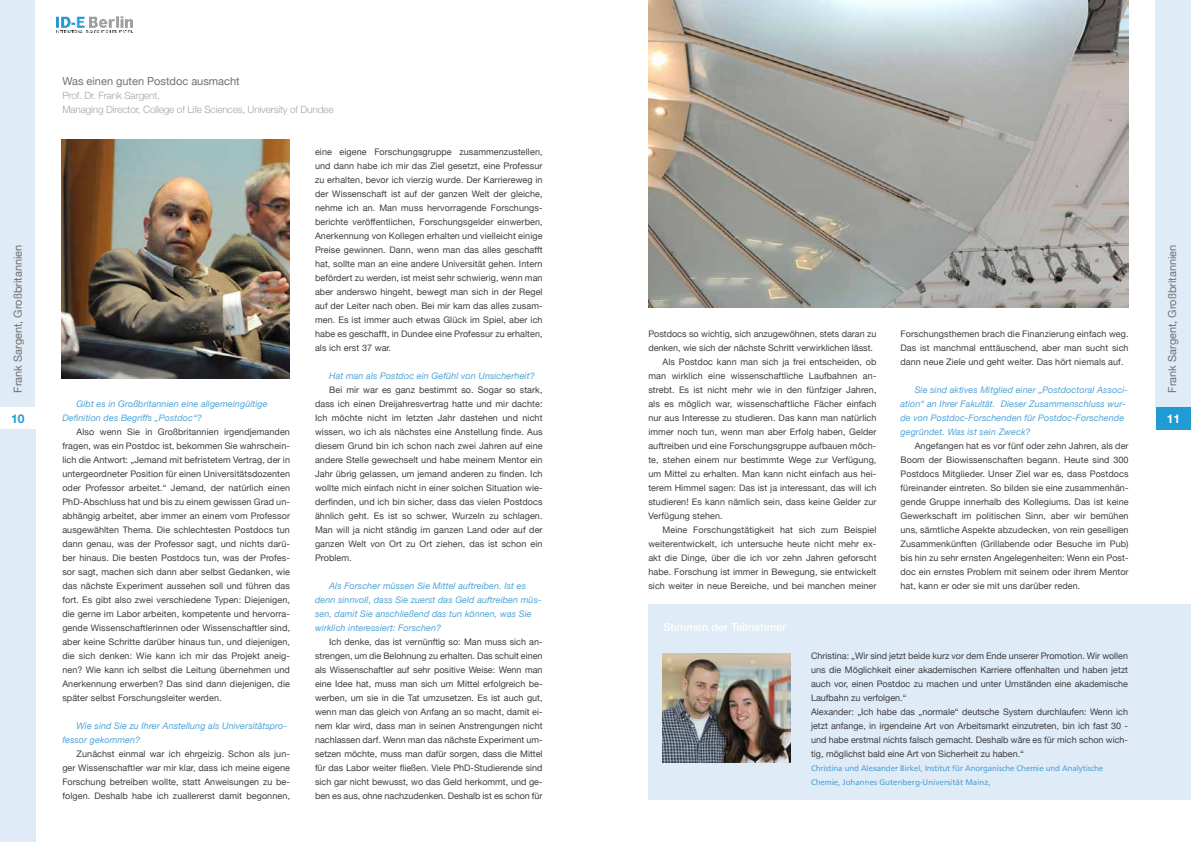
<style>
.page{position:relative;width:1191px;height:842px;background:#fff}
.page>*{position:absolute;margin:0;border:0;box-sizing:border-box;transform-origin:0 0}
.t1{font:700 12px "Helvetica Neue";color:#219bd3}
.t2{font:700 12px "Helvetica Neue";color:#fff}
.t3{font:11px "Helvetica Neue";color:#707172}
.t4{font:500 11px "Helvetica Neue";color:#fff}
.t5{font:300 10px/14px "Helvetica Neue";letter-spacing:-.015em;color:#a5a4a6}
.t6{font:9px/14px "Helvetica Neue";letter-spacing:.01em;color:#3e3d40;text-align:justify}
.t7{font:italic 9px/14px "Helvetica Neue";letter-spacing:.01em;color:#4da4d7}
.t8{font:8px/14px "Frutiger";letter-spacing:-.02em;color:#4da4d7}
</style>
<div class="page">
<div style="left:0;top:0;width:35px;height:407px;background:#dfebf6"></div>
<div style="left:0;top:429px;width:35px;height:413px;background:#dfebf6"></div>
<div style="left:1155px;top:0;width:36px;height:408px;background:#dfebf6"></div>
<img style="left:61px;top:139px;width:228px;height:240px">
<img style="left:57px;top:16px;width:75px;height:17px">
<div style="left:1156px;top:407px;width:35px;height:22px;background:#219bd3"></div>
<img style="left:648px;top:0;width:480px;height:307px">
<div style="left:648px;top:604px;width:543px;height:195px;background:#dfebf6"></div>
<img style="left:662px;top:653px;width:128px;height:110px">
<p class="t3" style="left:62px;top:74px;width:179px">Was einen guten Postdoc ausmacht</p>
<p class="t5" style="left:62px;top:88px;width:273px">Prof. Dr. Frank Sargent,<br>Managing Director, College of Life Sciences, University of Dundee</p>
<p class="t6" style="left:315px;top:144px;width:229px">eine eigene Forschungsgruppe zusammenzustellen, und dann habe ich mir das Ziel gesetzt, eine Professur zu erhalten, bevor ich vierzig wurde. Der Karriereweg in der Wissenschaft ist auf der ganzen Welt der gleiche, nehme ich an. Man muss hervorragende Forschungs&shy;berichte veröffentlichen, Forschungsgelder einwerben, Anerkennung von Kollegen erhalten und vielleicht einige Preise gewinnen. Dann, wenn man das alles geschafft hat, sollte man an eine andere Universität gehen. Intern befördert zu werden, ist meist sehr schwierig, wenn man aber anderswo hingeht, bewegt man sich in der Regel auf der Leiter nach oben. Bei mir kam das alles zusam&shy;men. Es ist immer auch etwas Glück im Spiel, aber ich habe es geschafft, in Dundee eine Professur zu erhalten, als ich erst 37 war.</p>
<p class="t7" style="left:329px;top:368px;width:207px">Hat man als Postdoc ein Gefühl von Unsicherheit?</p>
<p class="t6" style="left:315px;top:382px;width:229px;text-indent:14px">Bei mir war es ganz bestimmt so. Sogar so stark, dass ich einen Dreijahresvertrag hatte und mir dachte:<br>Ich möchte nicht im letzten Jahr dastehen und nicht wissen, wo ich als nächstes eine Anstellung finde. Aus diesem Grund bin ich schon nach zwei Jahren auf eine andere Stelle gewechselt und habe meinem Mentor ein Jahr übrig gelassen, um jemand anderen zu finden. Ich wollte mich einfach nicht in einer solchen Situation wie&shy;derfinden, und ich bin sicher, dass das vielen Postdocs ähnlich geht. Es ist so schwer, Wurzeln zu schlagen.<br>Man will ja nicht ständig im ganzen Land oder auf der ganzen Welt von Ort zu Ort ziehen, das ist schon ein Problem.</p>
<p class="t7" style="left:315px;top:578px;width:228px;text-indent:14px">Als Forscher müssen Sie Mittel auftreiben. Ist es denn sinnvoll, dass Sie zuerst das Geld auftreiben müs&shy;sen, damit Sie anschließend das tun können, was Sie wirklich interessiert: Forschen?</p>
<p class="t6" style="left:315px;top:634px;width:229px;text-indent:14px">Ich denke, das ist vernünftig so: Man muss sich an&shy;strengen, um die Belohnung zu erhalten. Das schult einen als Wissenschaftler auf sehr positive Weise: Wenn man eine Idee hat, muss man sich um Mittel erfolgreich be&shy;werben, um sie in die Tat umzusetzen. Es ist auch gut, wenn man das gleich von Anfang an so macht, damit ei&shy;nem klar wird, dass man in seinen Anstrengungen nicht nachlassen darf. Wenn man das nächste Experiment um&shy;setzen möchte, muss man dafür sorgen, dass die Mittel für das Labor weiter fließen. Viele PhD-Studierende sind sich gar nicht bewusst, wo das Geld herkommt, und ge&shy;ben es aus, ohne nachzudenken. Deshalb ist es schon für</p>
<p class="t3" style="left:11px;top:393px;width:150px;rotate:-90deg">Frank Sargent, Großbritannien</p>
<p class="t3" style="left:1165px;top:393px;width:150px;rotate:-90deg">Frank Sargent, Großbritannien</p>
<p class="t6" style="left:900px;top:326px;width:230px">Forschungsthemen brach die Finanzierung einfach weg.<br>Das ist manchmal enttäuschend, aber man sucht sich dann neue Ziele und geht weiter. Das hört niemals auf.</p>
<p class="t7" style="left:900px;top:382px;width:229px;text-indent:14px">Sie sind aktives Mitglied einer „Postdoctoral Associ&shy;ation“ an Ihrer Fakultät. Dieser Zusammenschluss wur&shy;de von Postdoc-Forschenden für Postdoc-Forschende gegründet. Was ist sein Zweck?</p>
<p class="t6" style="left:900px;top:438px;width:230px;text-indent:14px">Angefangen hat es vor fünf oder zehn Jahren, als der Boom der Biowissenschaften begann. Heute sind 300<br>Postdocs Mitglieder. Unser Ziel war es, dass Postdocs füreinander eintreten. So bilden sie eine zusammenhän&shy;gende Gruppe innerhalb des Kollegiums. Das ist keine Gewerkschaft im politischen Sinn, aber wir bemühen uns, sämtliche Aspekte abzudecken, von rein geselligen Zusammenkünften (Grillabende oder Besuche im Pub) bis hin zu sehr ernsten Angelegenheiten: Wenn ein Post&shy;doc ein ernstes Problem mit seinem oder ihrem Mentor hat, kann er oder sie mit uns darüber reden.</p>
<p class="t6" style="left:648px;top:326px;width:230px">Postdocs so wichtig, sich anzugewöhnen, stets daran zu</p>
<p class="t6" style="left:648px;top:340px;width:226px">denken, wie sich der nächste Schritt verwirklichen lässt.</p>
<p class="t6" style="left:662px;top:354px;width:215px">Als Postdoc kann man sich ja frei entscheiden, ob</p>
<p class="t6" style="left:648px;top:368px;width:230px">man wirklich eine wissenschaftliche Laufbahnen an-</p>
<p class="t6" style="left:648px;top:382px;width:230px">strebt. Es ist nicht mehr wie in den fünfziger Jahren,</p>
<p class="t6" style="left:648px;top:396px;width:230px">als es möglich war, wissenschaftliche Fächer einfach</p>
<p class="t6" style="left:648px;top:410px;width:230px">nur aus Interesse zu studieren. Das kann man natürlich</p>
<p class="t6" style="left:648px;top:424px;width:230px">immer noch tun, wenn man aber Erfolg haben, Gelder</p>
<p class="t6" style="left:648px;top:438px;width:230px">auftreiben und eine Forschungsgruppe aufbauen möch-</p>
<p class="t6" style="left:648px;top:452px;width:230px">te, stehen einem nur bestimmte Wege zur Verfügung,</p>
<p class="t6" style="left:648px;top:466px;width:230px">um Mittel zu erhalten. Man kann nicht einfach aus hei-</p>
<p class="t6" style="left:648px;top:480px;width:230px">terem Himmel sagen: Das ist ja interessant, das will ich</p>
<p class="t6" style="left:648px;top:494px;width:230px">studieren! Es kann nämlich sein, dass keine Gelder zur</p>
<p class="t6" style="left:648px;top:508px;width:76px">Verfügung stehen.</p>
<p class="t6" style="left:662px;top:522px;width:215px">Meine Forschungstätigkeit hat sich zum Beispiel</p>
<p class="t6" style="left:648px;top:536px;width:230px">weiterentwickelt, ich untersuche heute nicht mehr ex-</p>
<p class="t6" style="left:648px;top:550px;width:230px">akt die Dinge, über die ich vor zehn Jahren geforscht</p>
<p class="t6" style="left:648px;top:564px;width:229px">habe. Forschung ist immer in Bewegung, sie entwickelt</p>
<p class="t6" style="left:648px;top:578px;width:230px">sich weiter in neue Bereiche, und bei manchen meiner</p>
<p class="t7" style="left:62px;top:396px;width:207px;text-indent:14px">Gibt es in Großbritannien eine allgemeingültige<br>Definition des Begriffs „Postdoc“?</p>
<p class="t6" style="left:62px;top:424px;width:229px;text-indent:14px">Also wenn Sie in Großbritannien irgendjemanden fragen, was ein Postdoc ist, bekommen Sie wahrschein&shy;lich die Antwort: „Jemand mit befristetem Vertrag, der in untergeordneter Position für einen Universitätsdozenten oder Professor arbeitet.“ Jemand, der natürlich einen PhD-Abschluss hat und bis zu einem gewissen Grad un&shy;abhängig arbeitet, aber immer an einem vom Professor ausgewählten Thema. Die schlechtesten Postdocs tun dann genau, was der Professor sagt, und nichts darü&shy;ber hinaus. Die besten Postdocs tun, was der Profes&shy;sor sagt, machen sich dann aber selbst Gedanken, wie das nächste Experiment aussehen soll und führen das fort. Es gibt also zwei verschiedene Typen: Diejenigen, die gerne im Labor arbeiten, kompetente und hervorra&shy;gende Wissenschaftlerinnen oder Wissenschaftler sind, aber keine Schritte darüber hinaus tun, und diejenigen, die sich denken: Wie kann ich mir das Projekt aneig&shy;nen? Wie kann ich selbst die Leitung übernehmen und Anerkennung erwerben? Das sind dann diejenigen, die später selbst Forschungsleiter werden.</p>
<p class="t7" style="left:62px;top:718px;width:226px;text-indent:14px">Wie sind Sie zu Ihrer Anstellung als Universitätspro&shy;fessor gekommen?</p>
<p class="t6" style="left:62px;top:746px;width:229px;text-indent:14px">Zunächst einmal war ich ehrgeizig. Schon als jun&shy;ger Wissenschaftler war mir klar, dass ich meine eigene Forschung betreiben wollte, statt Anweisungen zu be&shy;folgen. Deshalb habe ich zuallererst damit begonnen,</p>
<h1 class="t1" style="left:11px;top:411px;width:15px">10</h1>
<h1 class="t2" style="left:1166px;top:411px;width:15px">11</h1>
<p class="t4" style="left:663px;top:620px;width:124px">Stimmen der Teilnehmer</p>
<p class="t6" style="left:811px;top:648px;width:319px;text-align:left">Christina: „Wir sind jetzt beide kurz vor dem Ende unserer Promotion. Wir wollen uns die Möglichkeit einer akademischen Karriere offenhalten und haben jetzt auch vor, einen Postdoc zu machen und unter Umständen eine akademische Laufbahn zu verfolgen.“<br>Alexander: „Ich habe das „normale“ deutsche System durchlaufen: Wenn ich jetzt anfange, in irgendeine Art von Arbeitsmarkt einzutreten, bin ich fast 30 - und habe erstmal nichts falsch gemacht. Deshalb wäre es für mich schon wich&shy;tig, möglichst bald eine Art von Sicherheit zu haben.“</p>
<p class="t8" style="left:811px;top:761px;width:294px">Christina und Alexander Birkel, Institut für Anorganische Chemie und Analytische<br>Chemie, Johannes Gutenberg-Universität Mainz,</p>
</div>
